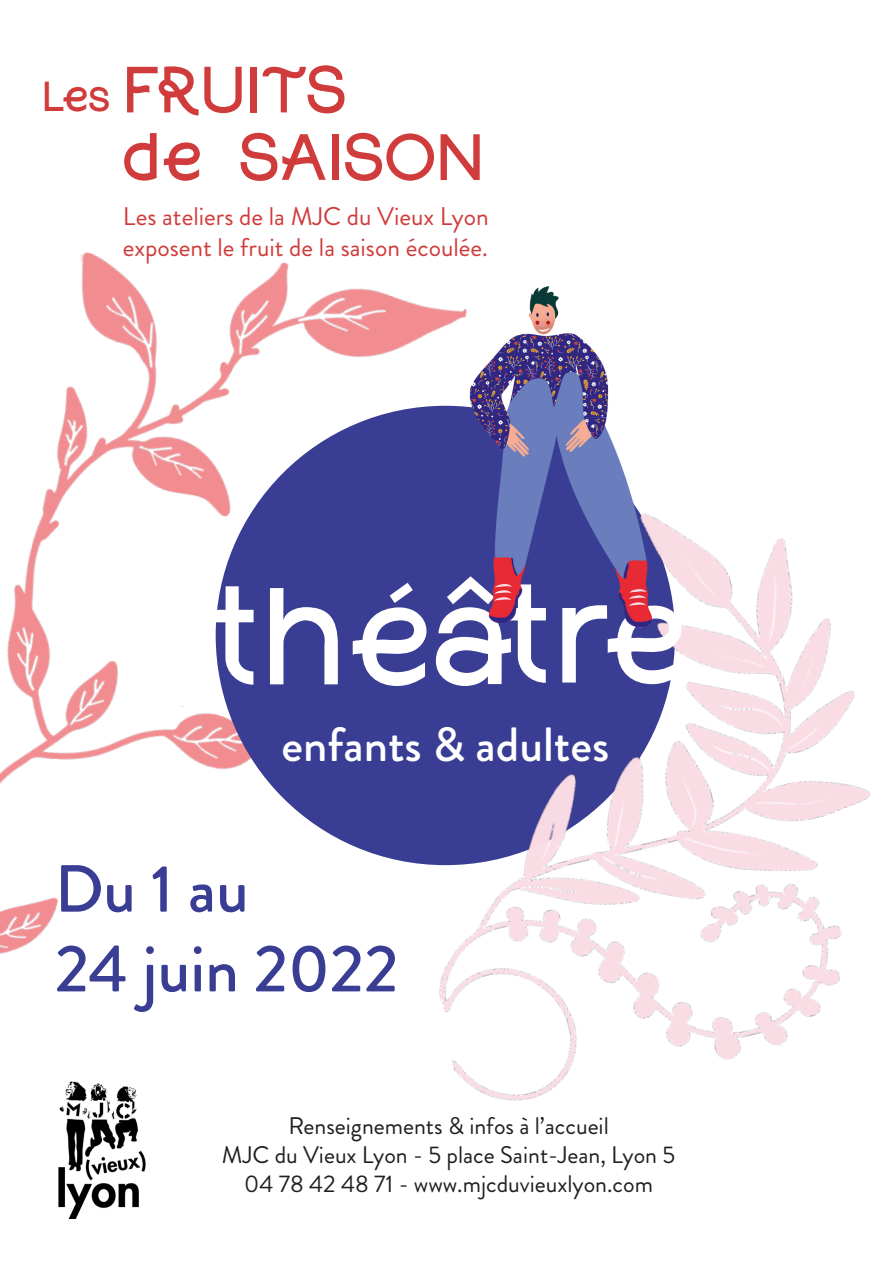
<style>
.page{position:relative;width:893px;height:1263px;background:#fff}
.page>*{position:absolute;margin:0;border:0;box-sizing:border-box;transform-origin:0 0}
.t1{font:148.8px "Lena";color:#fff}
.t2{font:72.6px "Lena";color:#d03c3c}
.t3{font:500 66.45px "Brandon Grotesque";color:#393e94}
.t4{font:500 48px "Brandon Grotesque";color:#fff}
.t5{font:46.65px "Lena";color:#d03c3c}
.t6{font:25.5px "Brandon Grotesque";color:#d03c3c}
.t7{font:24px "Brandon Grotesque";color:#231f20}
</style>
<div class="page">
<img style="left:0;top:252px;width:351px;height:702px">
<div style="left:216px;top:406px;width:459px;height:459px;background:#393e94;border-radius:50%"></div>
<img style="left:336px;top:538px;width:534px;height:563px">
<img style="left:58px;top:1081px;width:88px;height:137px">
<img style="left:351px;top:287px;width:405px;height:340px">
<p class="t5" style="left:42px;top:72px;width:70px">Les</p>
<p class="t2" style="left:123px;top:51px;width:225px">FRUITS</p>
<p class="t2" style="left:123px;top:119px;width:363px">de SAISON</p>
<p class="t6" style="left:123px;top:199px;width:367px">Les ateliers de la MJC du Vieux Lyon</p>
<p class="t6" style="left:123px;top:230px;width:367px">exposent le fruit de la saison écoulée.</p>
<p class="t1" style="left:205px;top:559px;width:351px">théâ</p>
<p class="t1" style="left:497px;top:557px;width:190px">tre</p>
<p class="t4" style="left:281px;top:711px;width:329px">enfants &amp; adultes</p>
<p class="t3" style="left:55px;top:843px;width:196px">Du 1 au</p>
<p class="t3" style="left:55px;top:923px;width:345px">24 juin 2022</p>
<p class="t7" style="left:288px;top:1109px;width:322px">Renseignements &amp; infos à l’accueil</p>
<p class="t7" style="left:222px;top:1138px;width:455px">MJC du Vieux Lyon - 5 place Saint-Jean, Lyon 5</p>
<p class="t7" style="left:244px;top:1167px;width:410px">04 78 42 48 71 - www.mjcduvieuxlyon.com</p>
</div>
